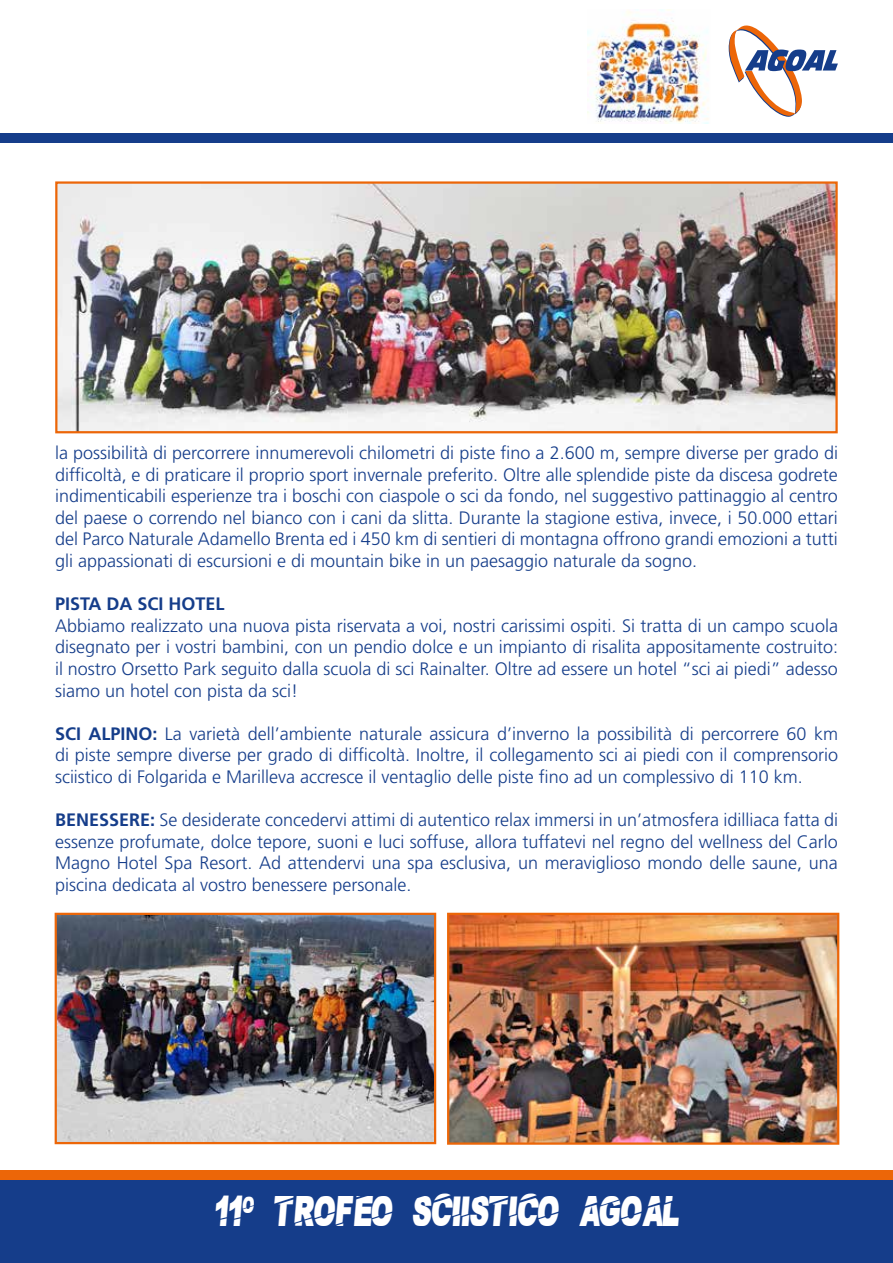
<style>
.page{position:relative;width:893px;height:1263px;background:#fff}
.page>*{position:absolute;margin:0;border:0;box-sizing:border-box;transform-origin:0 0}
.t1{font:42.9px "Payb Ack";letter-spacing:.02em;color:#fff;scale:.77 1}
.t2{font:300 18px/21.6px "Frutiger LT Std";color:#153d8a;text-align:justify}
.t3{font:700 18px "Frutiger LT Std";color:#153d8a}
.s1{font-weight:700}
</style>
<div class="page">
<div style="left:0;top:1179px;width:893px;height:84px;background:#153d8a"></div>
<div style="left:0;top:1170px;width:893px;height:10px;background:#ec6608"></div>
<div style="left:0;top:133px;width:893px;height:10px;background:#153d8a"></div>
<svg style="left:729px;top:26px;width:109px;height:91px"></svg>
<img style="left:450px;top:916px;width:386px;height:226px">
<div style="left:447px;top:913px;width:392px;height:232px;border:2px solid #ec6608"></div>
<img style="left:58px;top:916px;width:375px;height:225px">
<div style="left:55px;top:913px;width:381px;height:231px;border:2px solid #ec6608"></div>
<img style="left:58px;top:184px;width:777px;height:246px">
<div style="left:55px;top:181px;width:783px;height:252px;border:2px solid #ec6608"></div>
<img style="left:588px;top:10px;width:121px;height:114px">
<p class="t2" style="left:55px;top:442px;width:784px">la possibilità di percorrere innumerevoli chilometri di piste fino a 2.600 m, sempre diverse per grado di difficoltà, e di praticare il proprio sport invernale preferito. Oltre alle splendide piste da discesa godrete indimenticabili esperienze tra i boschi con ciaspole o sci da fondo, nel suggestivo pattinaggio al centro del paese o correndo nel bianco con i cani da slitta. Durante la stagione estiva, invece, i 50.000 ettari del Parco Naturale Adamello Brenta ed i 450 km di sentieri di montagna offrono grandi emozioni a tutti gli appassionati di escursioni e di mountain bike in un paesaggio naturale da sogno.</p>
<p class="t3" style="left:55px;top:593px;width:171px">PISTA DA SCI HOTEL</p>
<p class="t2" style="left:55px;top:615px;width:784px">Abbiamo realizzato una nuova pista riservata a voi, nostri carissimi ospiti. Si tratta di un campo scuola disegnato per i vostri bambini, con un pendio dolce e un impianto di risalita appositamente costruito: il nostro Orsetto Park seguito dalla scuola di sci Rainalter. Oltre ad essere un hotel “sci ai piedi” adesso siamo un hotel con pista da sci!</p>
<p class="t2" style="left:55px;top:723px;width:784px"><span class="s1">SCI ALPINO:</span> La varietà dell’ambiente naturale assicura d’inverno la possibilità di percorrere 60 km di piste sempre diverse per grado di difficoltà. Inoltre, il collegamento sci ai piedi con il comprensorio sciistico di Folgarida e Marilleva accresce il ventaglio delle piste fino ad un complessivo di 110 km.</p>
<p class="t2" style="left:55px;top:809px;width:784px"><span class="s1">BENESSERE:</span> Se desiderate concedervi attimi di autentico relax immersi in un’atmosfera idilliaca fatta di essenze profumate, dolce tepore, suoni e luci soffuse, allora tuffatevi nel regno del wellness del Carlo Magno Hotel Spa Resort. Ad attendervi una spa esclusiva, un meraviglioso mondo delle saune, una piscina dedicata al vostro benessere personale.</p>
<h1 class="t1" style="left:216px;top:1190px;width:603px">11<sup>O</sup> TROFEO SCIISTICO AGOAL</h1>
</div>
